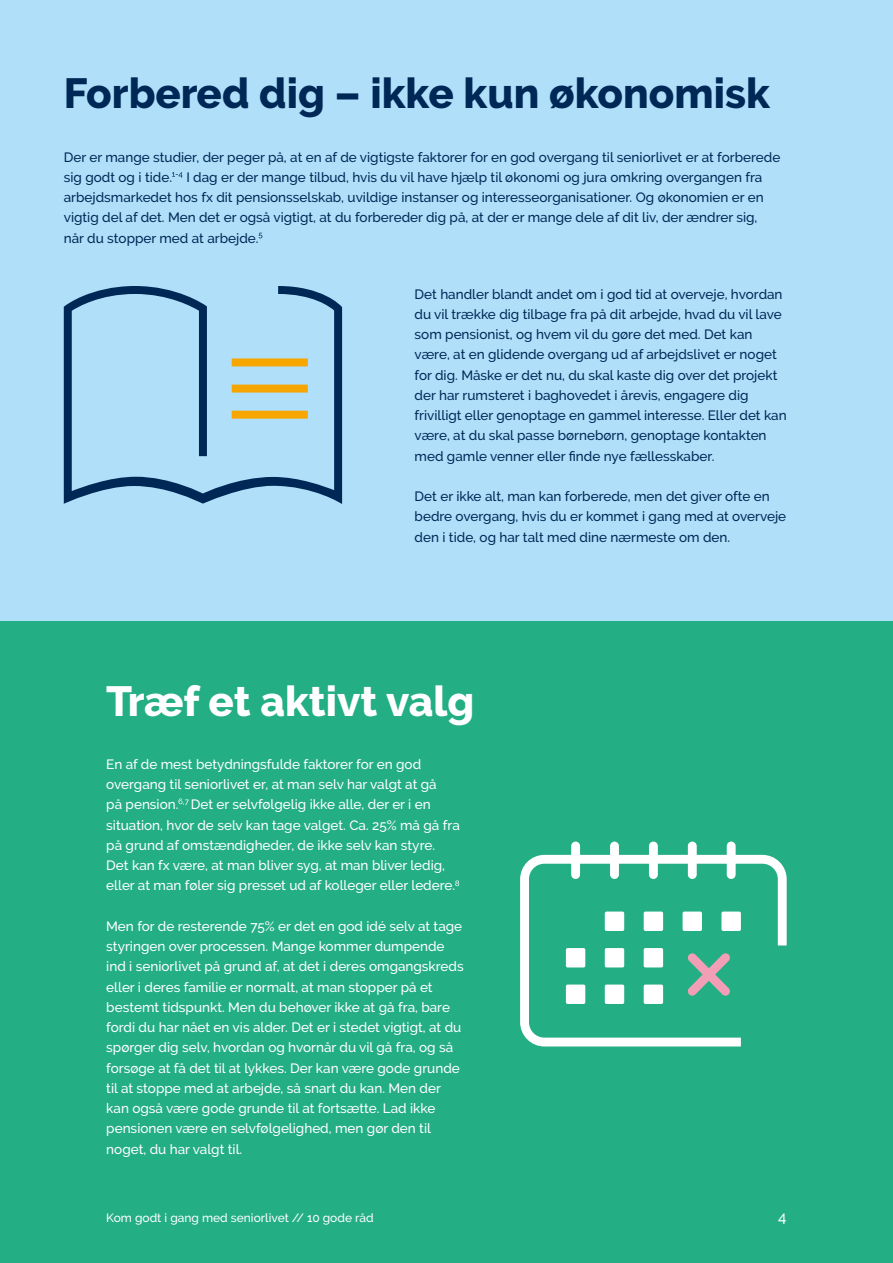
<style>
.page{position:relative;width:893px;height:1263px;background:#fff}
.page>*{position:absolute;margin:0;border:0;box-sizing:border-box;transform-origin:0 0}
.H2_Rubrik{font:800 42px "Raleway";color:#002856}
.H2_Rubrik-2{font:800 42px "Raleway";color:#fff}
.t1{font:500 15px "Raleway";color:#fff}
.P_brødtekst{font:500 13.5px/20.2px "Raleway";color:#002856}
.P_brødtekst-2{font:500 13.5px/20.2px "Raleway";color:#fff}
.P_brødtekst-3{font:13.5px "Raleway Medium 2";color:#002856}
.t2{font:500 12px "Raleway";color:#fff}
</style>
<div class="page">
<div style="left:0;top:607px;width:893px;height:656px;background:#23ae84"></div>
<div style="left:0;top:0;width:893px;height:621px;background:#afdff9"></div>
<svg style="left:172px;top:172px;width:10px;height:6px"></svg>
<svg style="left:259px;top:233px;width:3px;height:5px"></svg>
<svg style="left:179px;top:798px;width:10px;height:7px"></svg>
<svg style="left:455px;top:880px;width:4px;height:6px"></svg>
<svg style="left:64px;top:286px;width:278px;height:218px"></svg>
<svg style="left:232px;top:358px;width:76px;height:61px"></svg>
<svg style="left:520px;top:841px;width:267px;height:205px"></svg>
<div style="left:605px;top:911px;width:19px;height:20px;background:#fff;border-radius:2px"></div>
<div style="left:644px;top:911px;width:19px;height:20px;background:#fff;border-radius:2px"></div>
<div style="left:683px;top:911px;width:19px;height:20px;background:#fff;border-radius:2px"></div>
<div style="left:721px;top:911px;width:20px;height:20px;background:#fff;border-radius:2px"></div>
<div style="left:566px;top:948px;width:19px;height:19px;background:#fff;border-radius:2px"></div>
<div style="left:605px;top:948px;width:19px;height:19px;background:#fff;border-radius:2px"></div>
<div style="left:644px;top:948px;width:19px;height:19px;background:#fff;border-radius:2px"></div>
<div style="left:566px;top:984px;width:19px;height:20px;background:#fff;border-radius:2px"></div>
<div style="left:605px;top:984px;width:19px;height:20px;background:#fff;border-radius:2px"></div>
<div style="left:644px;top:984px;width:19px;height:20px;background:#fff;border-radius:2px"></div>
<svg style="left:687px;top:953px;width:43px;height:43px"></svg>
<h2 class="H2_Rubrik" style="left:64px;top:69px;width:708px">Forbered dig – ikke kun økonomisk</h2>
<p class="P_brødtekst" style="left:64px;top:147px;width:718px">Der er mange studier, der peger på, at en af de vigtigste faktorer for en god overgang til seniorlivet er at forberede sig godt og i tide. I dag er der mange tilbud, hvis du vil have hjælp til økonomi og jura omkring overgangen fra arbejdsmarkedet hos fx dit pensionsselskab, uvildige instanser og interesseorganisationer. Og økonomien er en vigtig del af det. Men det er også vigtigt, at du forbereder dig på, at der er mange dele af dit liv, der ændrer sig,</p>
<p class="P_brødtekst" style="left:64px;top:228px;width:196px">når du stopper med at arbejde.</p>
<p class="P_brødtekst" style="left:415px;top:284px;width:369px">Det handler blandt andet om i god tid at overveje, hvordan</p>
<p class="P_brødtekst" style="left:415px;top:304px;width:369px">du vil trække dig tilbage fra på dit arbejde, hvad du vil lave</p>
<p class="P_brødtekst" style="left:415px;top:324px;width:339px">som pensionist, og hvem vil du gøre det med. Det kan</p>
<p class="P_brødtekst" style="left:415px;top:345px;width:364px">være, at en glidende overgang ud af arbejdslivet er noget</p>
<p class="P_brødtekst" style="left:415px;top:365px;width:364px">for dig. Måske er det nu, du skal kaste dig over det projekt</p>
<p class="P_brødtekst" style="left:415px;top:385px;width:335px">der har rumsteret i baghovedet i årevis, engagere dig</p>
<p class="P_brødtekst" style="left:415px;top:405px;width:374px">frivilligt eller genoptage en gammel interesse. Eller det kan</p>
<p class="P_brødtekst" style="left:415px;top:426px;width:353px">være, at du skal passe børnebørn, genoptage kontakten</p>
<p class="P_brødtekst-3" style="left:415px;top:448px;width:301px">med gamle venner eller finde nye fællesskaber.</p>
<p class="P_brødtekst" style="left:415px;top:486px;width:357px">Det er ikke alt, man kan forberede, men det giver ofte en</p>
<p class="P_brødtekst" style="left:415px;top:507px;width:373px">bedre overgang, hvis du er kommet i gang med at overveje</p>
<p class="P_brødtekst" style="left:415px;top:527px;width:317px">den i tide, og har talt med dine nærmeste om den.</p>
<h2 class="H2_Rubrik-2" style="left:106px;top:677px;width:370px">Træf et aktivt valg</h2>
<p class="P_brødtekst-2" style="left:106px;top:754px;width:316px">En af de mest betydningsfulde faktorer for en god</p>
<p class="P_brødtekst-2" style="left:106px;top:774px;width:332px">overgang til seniorlivet er, at man selv har valgt at gå</p>
<p class="P_brødtekst-2" style="left:106px;top:794px;width:326px">på pension. Det er selvfølgelig ikke alle, der er i en</p>
<p class="P_brødtekst-2" style="left:106px;top:815px;width:355px">situation, hvor de selv kan tage valget. Ca. 25% må gå fra på grund af omstændigheder, de ikke selv kan styre.</p>
<p class="P_brødtekst-2" style="left:106px;top:855px;width:350px">Det kan fx være, at man bliver syg, at man bliver ledig, eller at man føler sig presset ud af kolleger eller ledere.</p>
<p class="P_brødtekst-2" style="left:106px;top:916px;width:359px">Men for de resterende 75% er det en god idé selv at tage styringen over processen. Mange kommer dumpende ind i seniorlivet på grund af, at det i deres omgangskreds eller i deres familie er normalt, at man stopper på et bestemt tidspunkt. Men du behøver ikke at gå fra, bare fordi du har nået en vis alder. Det er i stedet vigtigt, at du spørger dig selv, hvordan og hvornår du vil gå fra, og så forsøge at få det til at lykkes. Der kan være gode grunde til at stoppe med at arbejde, så snart du kan. Men der</p>
<p class="P_brødtekst-2" style="left:106px;top:1098px;width:331px">kan også være gode grunde til at fortsætte. Lad ikke</p>
<p class="P_brødtekst-2" style="left:106px;top:1118px;width:326px">pensionen være en selvfølgelighed, men gør den til</p>
<p class="P_brødtekst-2" style="left:106px;top:1139px;width:137px">noget, du har valgt til.</p>
<p class="t2" style="left:106px;top:1211px;width:269px">Kom godt i gang med seniorlivet // 10 gode råd</p>
<p class="t1" style="left:778px;top:1208px;width:10px">4</p>
</div>
